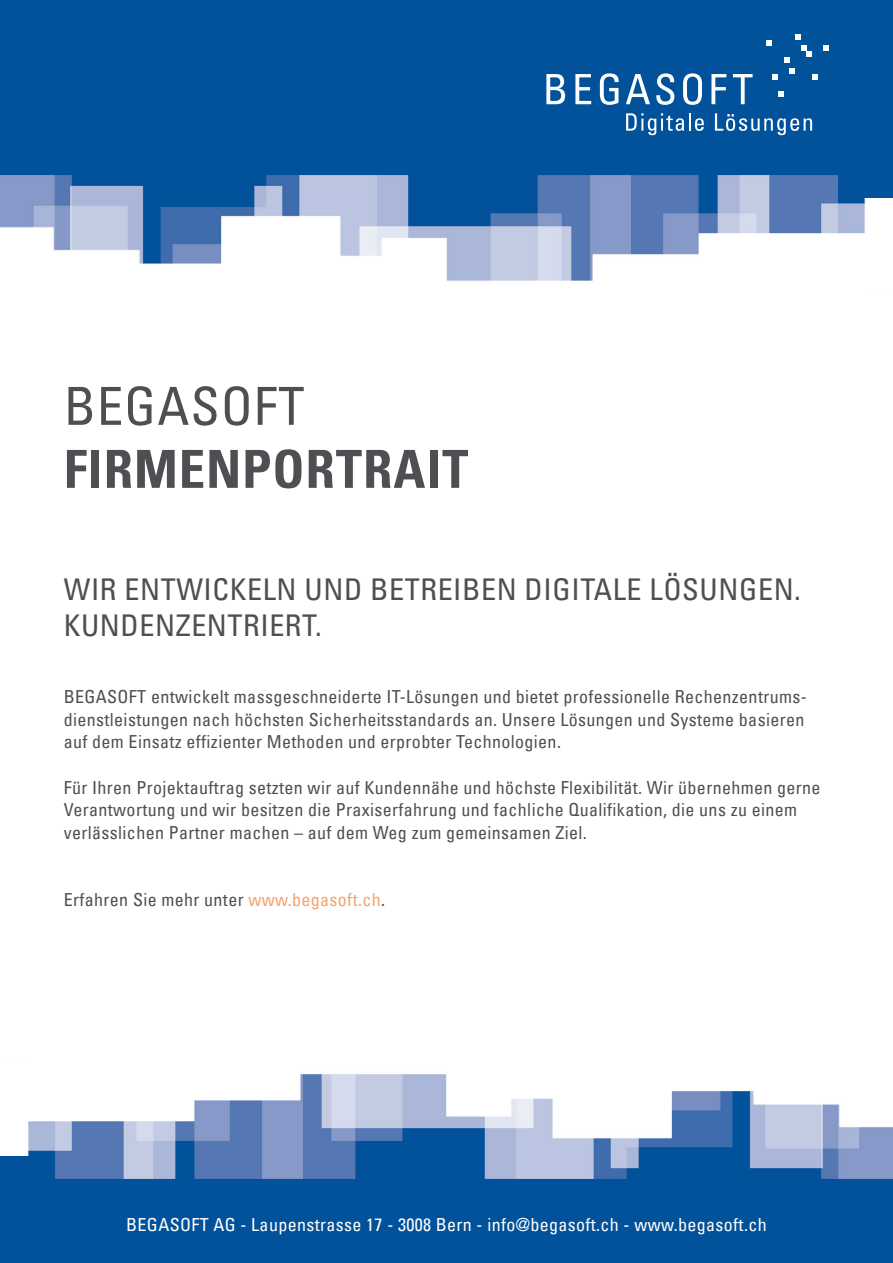
<style>
.page{position:relative;width:893px;height:1263px;background:#fff}
.page>*{position:absolute;margin:0;border:0;box-sizing:border-box;transform-origin:0 0}
.Headline{font:700 condensed 52.5px "Univers LT";letter-spacing:.02em;color:#4d4f53}
.Headline-2{font:condensed 52.5px "Univers LT";letter-spacing:.02em;color:#4d4f53}
.Subtitel{font:condensed 30px "Univers LT";letter-spacing:.02em;color:#4d4f53}
.Lead{font:condensed 18px/22.5px "Univers LT";letter-spacing:.02em;color:#4d4f53}
.Lead-2{font:condensed 18px "Univers LT";letter-spacing:.02em;color:#fff}
.s1{color:#f6a36b}
</style>
<div class="page">
<div style="left:0;top:1156px;width:893px;height:107px;background:#01529a"></div>
<img style="left:28px;top:1074px;width:865px;height:104px">
<div style="left:0;top:1156px;width:30px;height:22px;background:#01529a"></div>
<div style="left:0;top:0;width:893px;height:198px;background:#01529a"></div>
<img style="left:0;top:176px;width:865px;height:105px">
<div style="left:863px;top:176px;width:30px;height:22px;background:#01529a"></div>
<svg style="left:546px;top:74px;width:19px;height:30px"></svg>
<svg style="left:575px;top:74px;width:16px;height:30px"></svg>
<svg style="left:600px;top:73px;width:19px;height:32px"></svg>
<svg style="left:626px;top:74px;width:24px;height:30px"></svg>
<svg style="left:656px;top:73px;width:18px;height:32px"></svg>
<svg style="left:683px;top:73px;width:19px;height:32px"></svg>
<svg style="left:711px;top:74px;width:15px;height:30px"></svg>
<svg style="left:733px;top:74px;width:20px;height:30px"></svg>
<svg style="left:626px;top:113px;width:78px;height:22px"></svg>
<svg style="left:715px;top:113px;width:97px;height:22px"></svg>
<svg style="left:784px;top:34px;width:45px;height:46px"></svg>
<svg style="left:778px;top:91px;width:6px;height:6px"></svg>
<svg style="left:772px;top:74px;width:6px;height:6px"></svg>
<svg style="left:767px;top:40px;width:5px;height:5px"></svg>
<p class="Headline-2" style="left:64px;top:373px;width:242px">BEGASOFT</p>
<p class="Headline" style="left:64px;top:437px;width:406px">FIRMENPORTRAIT</p>
<p class="Subtitel" style="left:64px;top:570px;width:739px">WIR ENTWICKELN UND BETREIBEN DIGITALE LÖSUNGEN.</p>
<p class="Subtitel" style="left:64px;top:606px;width:260px">KUNDENZENTRIERT.</p>
<p class="Lead" style="left:64px;top:685px;width:744px">BEGASOFT entwickelt massgeschneiderte IT-Lösungen und bietet professionelle Rechenzentrums&shy;dienstleistungen nach höchsten Sicherheitsstandards an. Unsere Lösungen und Systeme basieren auf dem Einsatz effizienter Methoden und erprobter Technologien.</p>
<p class="Lead" style="left:64px;top:775px;width:758px">Für Ihren Projektauftrag setzten wir auf Kundennähe und höchste Flexibilität. Wir übernehmen gerne<br>Verantwortung und wir besitzen die Praxiserfahrung und fachliche Qualifikation, die uns zu einem verlässlichen Partner machen – auf dem Weg zum gemeinsamen Ziel.</p>
<p class="Lead" style="left:64px;top:888px;width:323px">Erfahren Sie mehr unter <span class="s1">www.begasoft.ch</span>.</p>
<p class="Lead-2" style="left:126px;top:1213px;width:642px">BEGASOFT AG - Laupenstrasse 17 - 3008 Bern - info@begasoft.ch - www.begasoft.ch</p>
</div>
